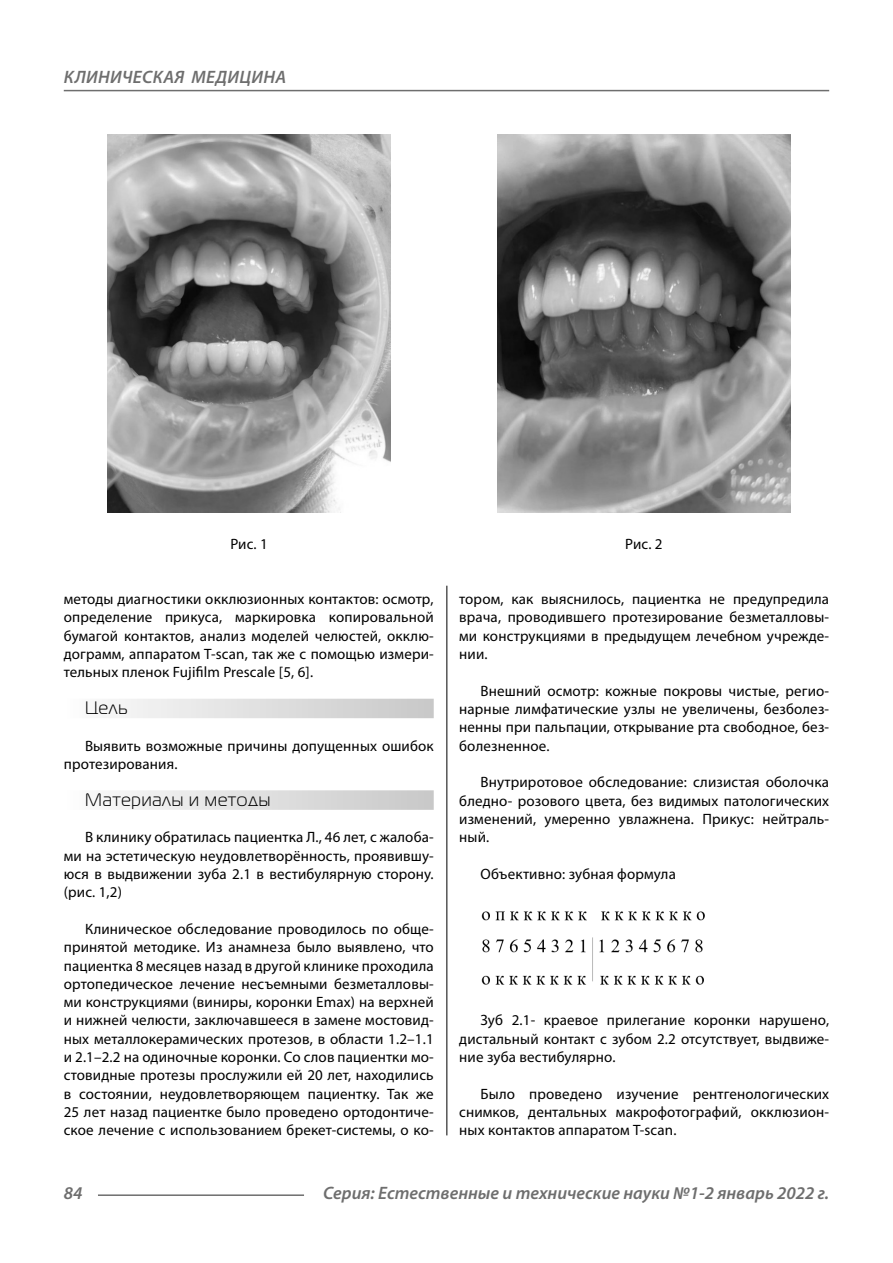
<style>
.page{position:relative;width:893px;height:1263px;background:#fff}
.page>*{position:absolute;margin:0;border:0;box-sizing:border-box;transform-origin:0 0}
.t1{font:italic 600 18px "Myriad Pro";color:#6e6e6e}
.Subheader{font:18px "Magistral C";letter-spacing:.05em;color:#000}
.Normal{font:15px/18.3px "Myriad Pro";letter-spacing:.01em;color:#000;text-align:justify}
.podpis{font:15px "Myriad Pro";letter-spacing:.005em;color:#000}
</style>
<div class="page">
<hr style="left:446px;top:586px;width:1px;height:549px;background:#000">
<div style="left:64px;top:699px;width:370px;height:19px;background:linear-gradient(to right,#fcfcfc,#c8c8c8)"></div>
<div style="left:64px;top:790px;width:370px;height:20px;background:linear-gradient(to right,#fcfcfc,#c8c8c8)"></div>
<img style="left:481px;top:911px;width:224px;height:74px">
<img style="left:108px;top:135px;width:283px;height:377px">
<img style="left:497px;top:135px;width:293px;height:377px">
<hr style="left:98px;top:1194px;width:206px;height:2px;background:#6e6e6e">
<hr style="left:64px;top:90px;width:765px;height:1px;background:#6e6e6e">
<p class="t1" style="left:64px;top:66px;width:24px">Клини</p>
<p class="t1" style="left:122px;top:66px;width:23px">ческая</p>
<p class="t1" style="left:191px;top:66px;width:13px">медицина</p>
<p class="podpis" style="left:230px;top:535px;width:39px">Рис. 1</p>
<p class="podpis" style="left:625px;top:535px;width:39px">Рис. 2</p>
<p class="Normal" style="left:64px;top:590px;width:371px">методы диагностики окклюзионных контактов: осмотр, определение прикуса, маркировка копировальной бумагой контактов, анализ моделей челюстей, окклю&shy;дограмм, аппаратом T-scan, так же с помощью измери&shy;тельных пленок Fujifilm Prescale [5, 6].</p>
<p class="Subheader" style="left:85px;top:698px;width:44px">Цель</p>
<p class="Normal" style="left:64px;top:736px;width:371px;text-indent:21px">Выявить возможные причины допущенных ошибок протезирования.</p>
<p class="Subheader" style="left:85px;top:790px;width:187px">Материалы и методы</p>
<p class="Normal" style="left:64px;top:828px;width:371px;text-indent:21px">В клинику обратилась пациентка Л., 46 лет, с жалоба&shy;ми на эстетическую неудовлетворённость, проявившу&shy;юся в выдвижении зуба 2.1 в вестибулярную сторону. (рис. 1,2)</p>
<p class="Normal" style="left:64px;top:919px;width:371px;text-indent:21px">Клиническое обследование проводилось по обще&shy;принятой методике. Из анамнеза было выявлено, что пациентка 8 месяцев назад в другой клинике проходила ортопедическое лечение несъемными безметалловы&shy;ми конструкциями (виниры, коронки Emax) на верхней и нижней челюсти, заключавшееся в замене мостовид&shy;ных металлокерамических протезов, в области 1.2–1.1 и 2.1–2.2 на одиночные коронки. Со слов пациентки мо&shy;стовидные протезы прослужили ей 20 лет, находились в состоянии, неудовлетворяющем пациентку. Так же 25 лет назад пациентке было проведено ортодонтиче&shy;ское лечение с использованием брекет-системы, о ко-</p>
<p class="Normal" style="left:459px;top:590px;width:371px">тором, как выяснилось, пациентка не предупредила врача, проводившего протезирование безметалловы&shy;ми конструкциями в предыдущем лечебном учрежде&shy;нии.</p>
<p class="Normal" style="left:459px;top:681px;width:371px;text-indent:21px">Внешний осмотр: кожные покровы чистые, регио&shy;нарные лимфатические узлы не увеличены, безболез&shy;ненны при пальпации, открывание рта свободное, без&shy;болезненное.</p>
<p class="Normal" style="left:459px;top:773px;width:371px;text-indent:21px">Внутриротовое обследование: слизистая оболочка бледно- розового цвета, без видимых патологических изменений, умеренно увлажнена. Прикус: нейтраль&shy;ный.</p>
<p class="Normal" style="left:480px;top:864px;width:197px">Объективно: зубная формула</p>
<p class="Normal" style="left:459px;top:1011px;width:371px;text-indent:21px">Зуб 2.1- краевое прилегание коронки нарушено, дистальный контакт с зубом 2.2 отсутствует, выдвиже&shy;ние зуба вестибулярно.</p>
<p class="Normal" style="left:459px;top:1084px;width:371px;text-indent:21px">Было проведено изучение рентгенологических снимков, дентальных макрофотографий, окклюзион&shy;ных контактов аппаратом Т-scan.</p>
<p class="t1" style="left:64px;top:1182px;width:20px">84</p>
<p class="t1" style="left:323px;top:1182px;width:508px">Серия: Естественные и технические науки №1-2 январь 2022 г.</p>
</div>
